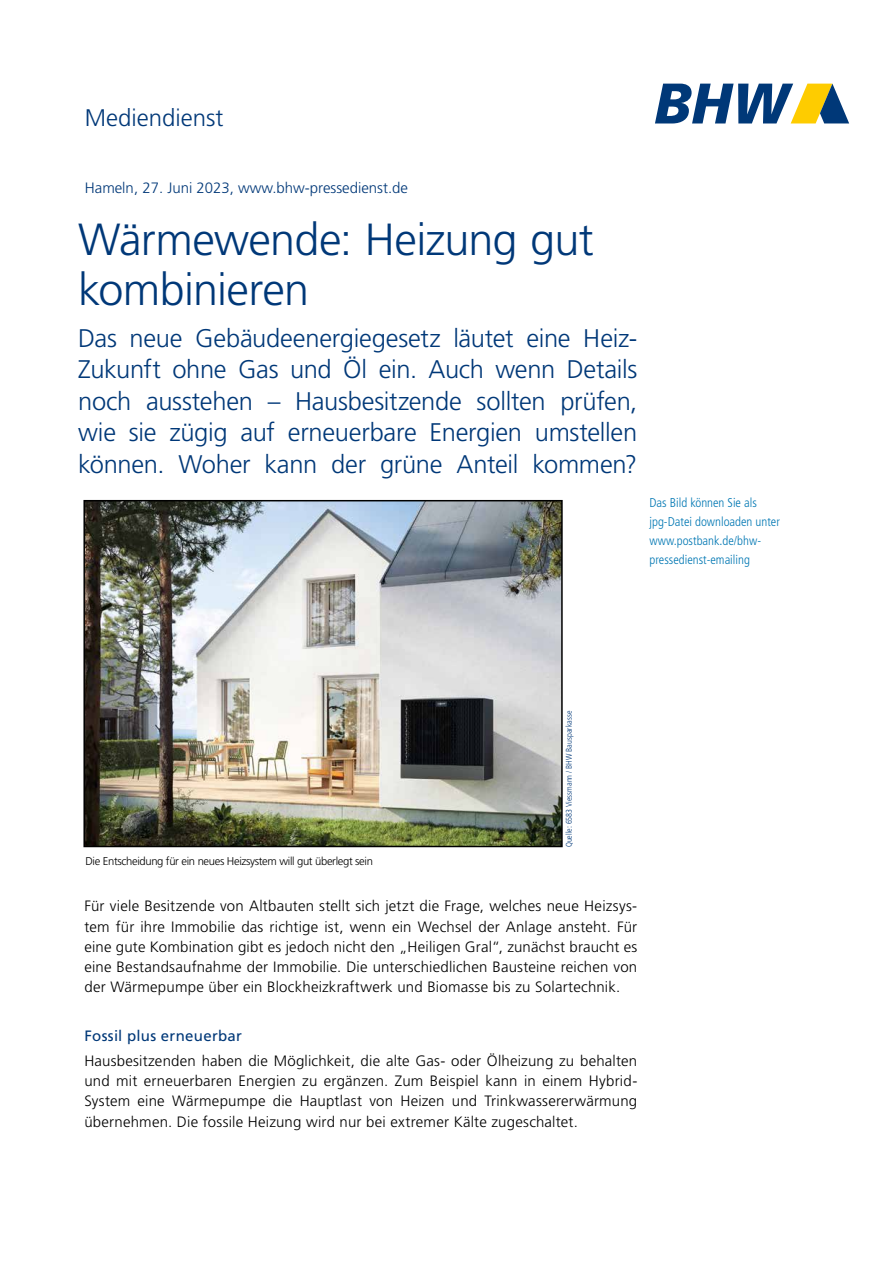
<style>
.page{position:relative;width:893px;height:1263px;background:#fff}
.page>*{position:absolute;margin:0;border:0;box-sizing:border-box;transform-origin:0 0}
.t1{font:300 45px/49.5px "Frutiger LT Std";letter-spacing:-.015em;color:#003878}
.t2{font:300 25.5px/31.5px "Frutiger LT Std";letter-spacing:-.01em;color:#003878;text-align:justify}
.t3{font:300 24px "Frutiger LT Std";color:#003878}
.t4{font:300 15px/20.2px "Frutiger LT Std";letter-spacing:.015em;color:#000;text-align:justify}
.t5{font:300 15px "Frutiger LT Std";color:#003878}
.t6{font:15px "Frutiger LT Std";letter-spacing:.02em;color:#003878}
.t7{font:300 condensed 12.75px/18.8px "Frutiger LT Std";color:#0077b3}
.t8{font:300 11.25px "Frutiger LT Std";letter-spacing:-.03em;color:#000}
.t9{font:300 condensed 8.25px "Frutiger LT Std";color:#003878}
</style>
<div class="page">
<svg style="left:655px;top:84px;width:194px;height:39px"></svg>
<img style="left:86px;top:503px;width:474px;height:341px">
<div style="left:83px;top:500px;width:480px;height:347px;border:2px solid #000"></div>
<h3 class="t3" style="left:85px;top:104px;width:140px">Mediendienst</h3>
<p class="t5" style="left:85px;top:179px;width:325px">Hameln, 27. Juni 2023, www.bhw-pressedienst.de</p>
<h1 class="t1" style="left:78px;top:215px;width:517px">Wärmewende: Heizung gut kombinieren</h1>
<p class="t2" style="left:78px;top:323px;width:561px">Das neue Gebäudeenergiegesetz läutet eine Heiz-Zukunft ohne Gas und Öl ein. Auch wenn Details noch ausstehen – Hausbesitzende sollten prüfen, wie sie zügig auf erneuerbare Energien umstellen können. Woher kann der grüne Anteil kommen?</p>
<p class="t7" style="left:649px;top:494px;width:132px">Das Bild können Sie als jpg-Datei downloaden unter www.postbank.de/bhw&shy;pressedienst-emailing</p>
<p class="t8" style="left:85px;top:855px;width:289px">Die Entscheidung für ein neues Heizsystem will gut überlegt sein</p>
<p class="t9" style="left:564px;top:847px;width:138px;rotate:-90deg">Quelle: 6583 Viessmann / BHW Bausparkasse</p>
<p class="t4" style="left:84px;top:896px;width:554px">Für viele Besitzende von Altbauten stellt sich jetzt die Frage, welches neue Heizsys&shy;tem für ihre Immobilie das richtige ist, wenn ein Wechsel der Anlage ansteht. Für eine gute Kombination gibt es jedoch nicht den „Heiligen Gral“, zunächst braucht es eine Bestandsaufnahme der Immobilie. Die unterschiedlichen Bausteine reichen von der Wärmepumpe über ein Blockheizkraftwerk und Biomasse bis zu Solartechnik.</p>
<p class="t6" style="left:84px;top:1027px;width:159px">Fossil plus erneuerbar</p>
<p class="t4" style="left:84px;top:1051px;width:554px">Hausbesitzenden haben die Möglichkeit, die alte Gas- oder Ölheizung zu behalten und mit erneuerbaren Energien zu ergänzen. Zum Beispiel kann in einem Hybrid-System eine Wärmepumpe die Hauptlast von Heizen und Trinkwassererwärmung übernehmen. Die fossile Heizung wird nur bei extremer Kälte zugeschaltet.</p>
</div>
